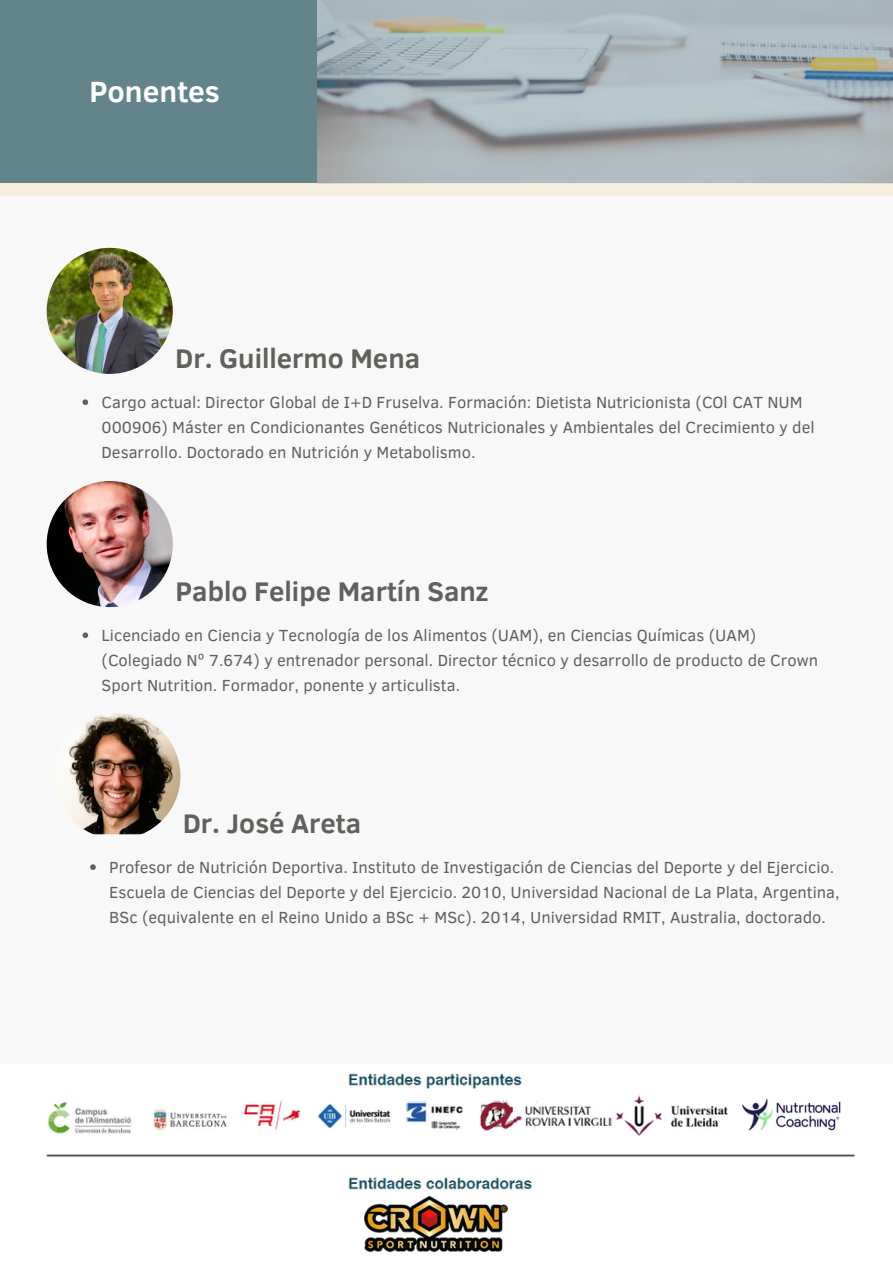
<style>
.page{position:relative;width:893px;height:1264px;background:#fff}
.page>*{position:absolute;margin:0;border:0;box-sizing:border-box;transform-origin:0 0}
.t1{font:700 30px "Clear Sans";color:#fff}
.t2{font:700 27.6px "Clear Sans";color:#61605c}
.t3{font:16.5px/24.8px "Clear Sans";color:#61605c}
</style>
<div class="page">
<div style="left:0;top:0;width:892px;height:1263px;background:#f8f8f8"></div>
<svg style="left:0;top:182px;width:892px;height:13px;background:#f0eadb"></svg>
<div style="left:0;top:0;width:892px;height:182px;background:#64848c"></div>
<img style="left:54px;top:713px;width:126px;height:126px;border-radius:50%">
<img style="left:47px;top:248px;width:126px;height:126px;border-radius:50%">
<img style="left:318px;top:0;width:574px;height:183px">
<img style="left:47px;top:481px;width:126px;height:126px;border-radius:50%">
<img style="left:46px;top:1073px;width:809px;height:117px">
<div style="left:7px;top:1190px;width:879px;height:73px;background:#fff"></div>
<img style="left:736px;top:1093px;width:111px;height:44px">
<img style="left:365px;top:1196px;width:142px;height:55px">
<svg style="left:82px;top:399px;width:6px;height:6px"></svg>
<svg style="left:82px;top:632px;width:6px;height:6px"></svg>
<svg style="left:90px;top:864px;width:6px;height:6px"></svg>
<p class="t1" style="left:89px;top:70px;width:132px">Ponentes</p>
<p class="t2" style="left:176px;top:338px;width:246px">Dr. Guillermo Mena</p>
<h1 class="t3" style="left:102px;top:389px;width:714px">Cargo actual: Director Global de I+D Fruselva. Formación: Dietista Nutricionista (COl CAT NUM<br>000906) Máster en Condicionantes Genéticos Nutricionales y Ambientales del Crecimiento y del<br>Desarrollo. Doctorado en Nutrición y Metabolismo.</h1>
<p class="t2" style="left:176px;top:571px;width:314px">Pablo Felipe Martín Sanz</p>
<p class="t3" style="left:102px;top:622px;width:718px">Licenciado en Ciencia y Tecnología de los Alimentos (UAM), en Ciencias Químicas (UAM) (Colegiado Nº 7.674) y entrenador personal. Director técnico y desarrollo de producto de Crown<br>Sport Nutrition. Formador, ponente y articulista.</p>
<p class="t2" style="left:183px;top:803px;width:179px">Dr. José Areta</p>
<p class="t3" style="left:109px;top:854px;width:731px">Profesor de Nutrición Deportiva. Instituto de Investigación de Ciencias del Deporte y del Ejercicio.<br>Escuela de Ciencias del Deporte y del Ejercicio. 2010, Universidad Nacional de La Plata, Argentina,<br>BSc (equivalente en el Reino Unido a BSc + MSc). 2014, Universidad RMIT, Australia, doctorado.</p>
</div>
